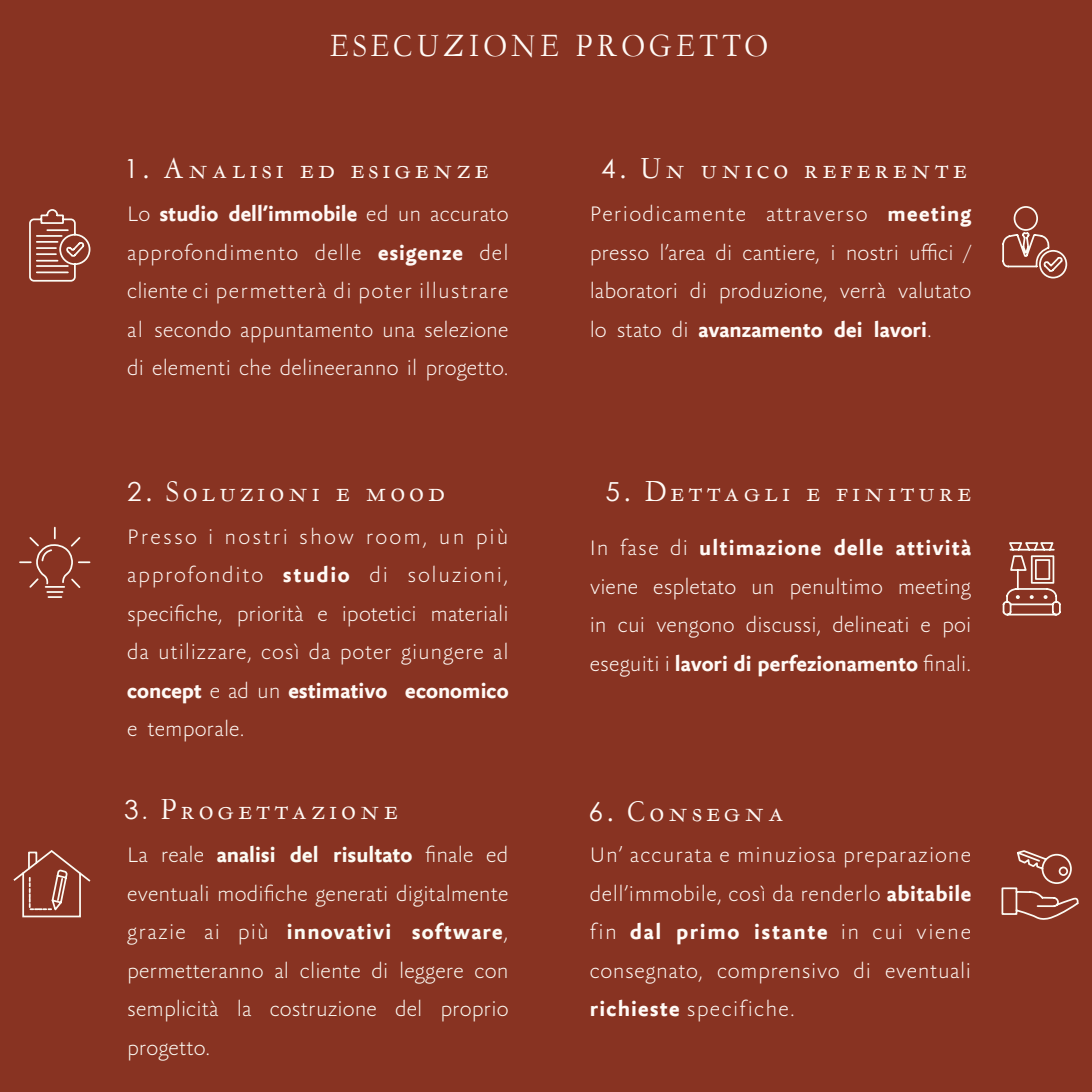
<style>
.page{position:relative;width:1092px;height:1092px;background:#fff}
.page>*{position:absolute;margin:0;border:0;box-sizing:border-box;transform-origin:0 0}
.Stile_di_paragrafo_1{font:31.5px "LTC Garamont Display Smallcaps";letter-spacing:.13em;color:#fffaf6}
.Stile_di_paragrafo_1-2{font:29.75px "LTC Garamont Display Smallcaps";letter-spacing:.13em;color:#fffaf6}
.t1{font:100 22.75px/38.5px "Yoga Sans OTW03";letter-spacing:.02em;color:#fffaf6;text-align:justify}
.t2{font:100 22.75px/38.5px "Yoga Sans OTW03";color:#fffaf6}
.t3{font:100 22.75px "Yoga Sans OTW03";color:#fcfbf4}
.t4{font:100 22.75px/38.5px "Yoga Sans OTW03";letter-spacing:.04em;color:#fffaf6}
.t5{font:100 22.75px/38.5px "Yoga Sans OTW03";color:#fff8f5}
.t6{font:700 22.75px "Yoga Sans Web W03";color:#fffaf6}
.t7{font:100 22.75px "Yoga Sans OTW03";letter-spacing:.05em;color:#fff8f5}
.t8{font:700 22.75px "Yoga Sans Web W03";color:#fcfbf4}
.t9{font:700 22.75px "Yoga Sans Web W03";color:#fff8f5}
.t10{font:700 22.75px "Yoga Sans Web W03";letter-spacing:.05em;color:#fffaf6}
.t11{font:100 22.75px "Yoga Sans OTW03";letter-spacing:.04em;color:#fff8f5}
.t12{font:100 22.75px "Yoga Sans OTW03";letter-spacing:.07em;color:#fffaf6}
.t13{font:700 22.75px "Yoga Sans Web W03";letter-spacing:.05em;color:#fcfbf4}
.t14{font:700 22.75px "Yoga Sans Web W03";letter-spacing:.07em;color:#fffaf6}
.t15{font:100 22.75px "Yoga Sans OTW03";letter-spacing:.09em;color:#fffaf6}
.t16{font:100 22.75px "Yoga Sans OTW03";letter-spacing:.05em;color:#fffaf6}
.s1{font-family:"Century Gothic";font-size:26.25px}
.s2{font-family:"Yoga Sans OTW03";font-weight:100}
.s3{font-family:"Yoga Sans Web W03";font-weight:700}
.s4{font-size:26.25px}
</style>
<div class="page">
<div style="left:0;top:0;width:1091px;height:1091px;background:#832"></div>
<svg style="left:29px;top:209px;width:62px;height:73px"></svg>
<svg style="left:19px;top:526px;width:72px;height:72px"></svg>
<svg style="left:1001px;top:850px;width:78px;height:70px"></svg>
<svg style="left:1002px;top:206px;width:65px;height:73px"></svg>
<svg style="left:13px;top:850px;width:78px;height:68px"></svg>
<svg style="left:1002px;top:542px;width:59px;height:74px"></svg>
<p class="Stile_di_paragrafo_1" style="left:330px;top:29px;width:439px">ESECUZIONE PROGETTO</p>
<p class="Stile_di_paragrafo_1-2" style="left:124px;top:152px;width:366px"><span class="s1">1.</span> Analisi ed esigenze</p>
<p class="t9" style="left:127px;top:202px;width:383px"><span class="s2">Lo</span> studio dell’immobile <span class="s2">ed un accurato</span></p>
<p class="t11" style="left:127px;top:240px;width:383px">approfondimento delle <span class="s3">esigenze</span> del</p>
<p class="t7" style="left:127px;top:279px;width:383px">cliente ci permetterà di poter illustrare</p>
<p class="t5" style="left:127px;top:311px;width:383px">al secondo appuntamento una selezione di elementi che delineeranno il progetto.</p>
<p class="Stile_di_paragrafo_1-2" style="left:127px;top:475px;width:319px"><span class="s1">2.</span> Soluzioni e mood</p>
<p class="t15" style="left:127px;top:524px;width:383px">Presso i nostri show room, un più</p>
<p class="t12" style="left:127px;top:563px;width:383px">approfondito <span class="s3">studio</span> di soluzioni,</p>
<p class="t2" style="left:127px;top:594px;width:383px">specifiche, priorità e ipotetici materiali</p>
<p class="t1" style="left:127px;top:633px;width:383px">da utilizzare, così da poter giungere al <span class="s3">concept</span> e ad un <span class="s3">estimativo economico</span></p>
<p class="t2" style="left:127px;top:710px;width:119px">e temporale.</p>
<p class="Stile_di_paragrafo_1-2" style="left:124px;top:793px;width:275px"><span class="s1">3</span><span class="s4">.</span> Progettazione</p>
<p class="t8" style="left:127px;top:842px;width:383px"><span class="s2">La reale</span> analisi del risultato <span class="s2">finale ed</span></p>
<p class="t3" style="left:127px;top:881px;width:383px">eventuali modifiche generati digitalmente</p>
<p class="t13" style="left:127px;top:919px;width:383px"><span class="s2">grazie ai più</span> innovativi software<span class="s2">,</span></p>
<p class="t3" style="left:127px;top:958px;width:383px">permetteranno al cliente di leggere con</p>
<p class="t3" style="left:127px;top:996px;width:383px">semplicità la costruzione del proprio</p>
<p class="t3" style="left:127px;top:1035px;width:85px">progetto.</p>
<p class="Stile_di_paragrafo_1-2" style="left:601px;top:153px;width:367px"><span class="s1">4.</span> Un unico referente</p>
<p class="t1" style="left:589px;top:195px;width:383px">Periodicamente attraverso <span class="s3">meeting </span>presso l’area di cantiere, i nostri uffici / laboratori di produzione, verrà valutato</p>
<p class="t6" style="left:589px;top:317px;width:343px"><span class="s2">lo stato di</span> avanzamento dei lavori<span class="s2">.</span></p>
<p class="Stile_di_paragrafo_1-2" style="left:605px;top:475px;width:367px"><span class="s1">5.</span> Dettagli e finiture</p>
<p class="t10" style="left:589px;top:536px;width:383px"><span class="s2">In fase di</span> ultimazione delle attività</p>
<p class="t2" style="left:589px;top:567px;width:383px">viene espletato un penultimo meeting in cui vengono discussi, delineati e poi</p>
<p class="t6" style="left:589px;top:651px;width:383px"><span class="s2">eseguiti i</span> lavori di perfezionamento <span class="s2">finali.</span></p>
<p class="Stile_di_paragrafo_1-2" style="left:588px;top:795px;width:197px"><span class="s1">6.</span> Consegna</p>
<p class="t4" style="left:589px;top:836px;width:383px">Un’ accurata e minuziosa preparazione dell’immobile, così da renderlo <span class="s3">abitabile</span></p>
<p class="t14" style="left:589px;top:919px;width:383px"><span class="s2">fin</span> dal primo istante <span class="s2">in cui viene</span></p>
<p class="t1" style="left:589px;top:951px;width:383px">consegnato, comprensivo di eventuali</p>
<p class="t16" style="left:589px;top:996px;width:207px"><span class="s3">richieste</span> specifiche.</p>
</div>
